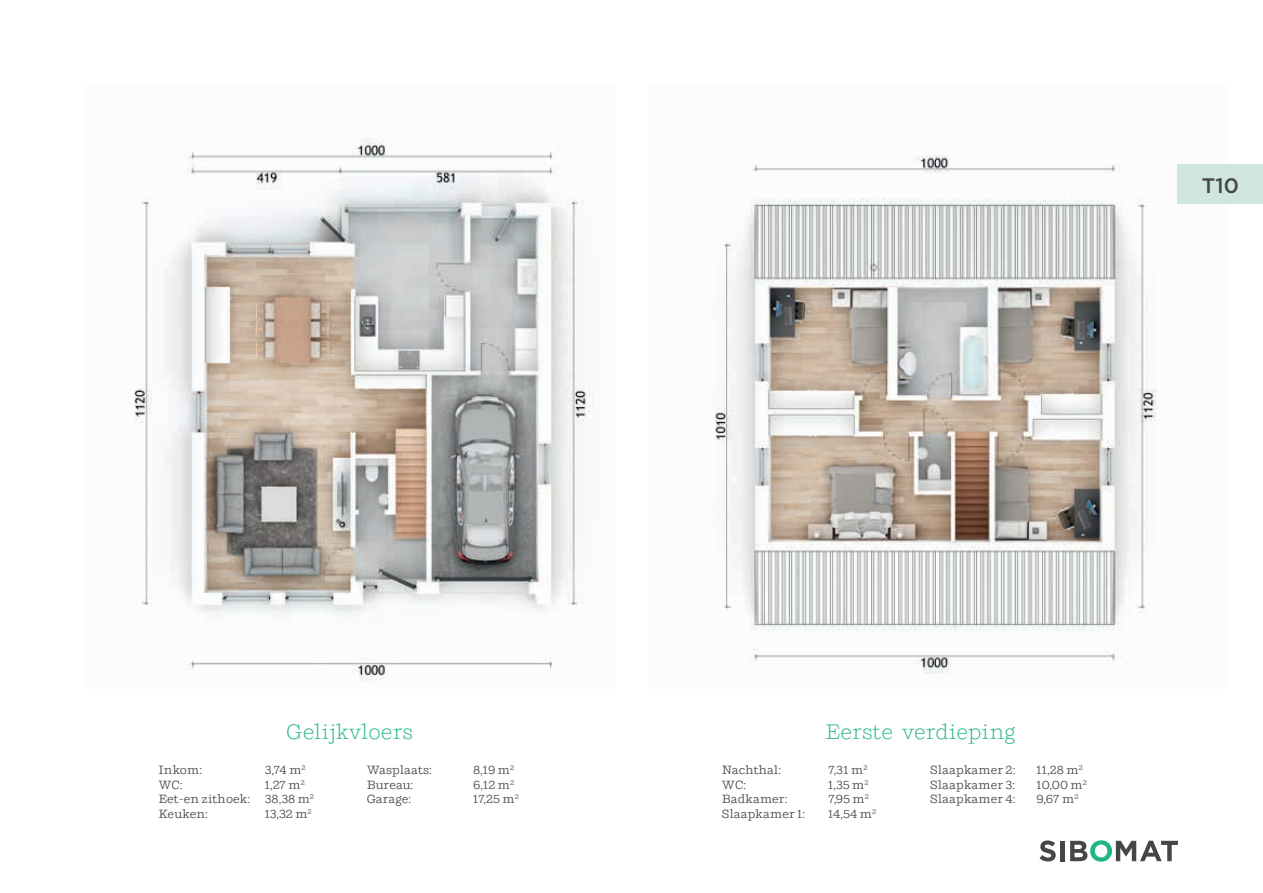
<style>
.page{position:relative;width:1263px;height:893px;background:#fff}
.page>*{position:absolute;margin:0;border:0;box-sizing:border-box;transform-origin:0 0}
.t1{font:300 21px "Shift";color:#21b581}
.t2{font:500 21px "Gotham";color:#454647}
.t3{font:12px/14.4px "Shift";color:#454647}
.t4{font:12px "Shift";letter-spacing:-.02em;color:#454647}
</style>
<div class="page">
<img style="left:715px;top:155px;width:463px;height:519px">
<img style="left:134px;top:138px;width:459px;height:545px">
<div style="left:1178px;top:164px;width:85px;height:40px;background:#cfe5de"></div>
<svg style="left:1039px;top:840px;width:17px;height:21px"></svg>
<div style="left:1060px;top:841px;width:5px;height:20px;background:#454647"></div>
<svg style="left:1070px;top:840px;width:108px;height:22px"></svg>
<h1 class="t2" style="left:1202px;top:171px;width:39px">T10</h1>
<h1 class="t1" style="left:286px;top:719px;width:128px">Gelijkvloers</h1>
<h1 class="t1" style="left:825px;top:719px;width:192px">Eerste verdieping</h1>
<p class="t4" style="left:722px;top:763px;width:61px">Nachthal:</p>
<p class="t3" style="left:828px;top:763px;width:41px">7,31 m<sup>2</sup></p>
<p class="t3" style="left:722px;top:778px;width:26px">WC:</p>
<p class="t3" style="left:828px;top:778px;width:42px">1,35 m<sup>2</sup></p>
<p class="t3" style="left:722px;top:792px;width:67px">Badkamer:</p>
<p class="t3" style="left:828px;top:792px;width:42px">7,95 m<sup>2</sup></p>
<p class="t3" style="left:722px;top:806px;width:85px">Slaapkamer 1:</p>
<p class="t3" style="left:828px;top:806px;width:50px">14,54 m<sup>2</sup></p>
<p class="t3" style="left:158px;top:763px;width:45px">Inkom:</p>
<p class="t3" style="left:265px;top:763px;width:42px">3,74 m<sup>2</sup></p>
<p class="t3" style="left:158px;top:778px;width:26px">WC:</p>
<p class="t3" style="left:367px;top:763px;width:67px">Wasplaats:</p>
<p class="t3" style="left:473px;top:763px;width:43px">8,19 m<sup>2</sup></p>
<p class="t3" style="left:367px;top:778px;width:48px">Bureau:</p>
<p class="t3" style="left:473px;top:778px;width:43px">6,12 m<sup>2</sup></p>
<p class="t3" style="left:367px;top:792px;width:46px">Garage:</p>
<p class="t3" style="left:473px;top:792px;width:47px">17,25 m<sup>2</sup></p>
<p class="t3" style="left:930px;top:763px;width:87px">Slaapkamer 2:</p>
<p class="t3" style="left:1036px;top:763px;width:48px">11,28 m<sup>2</sup></p>
<p class="t3" style="left:930px;top:778px;width:86px">Slaapkamer 3:</p>
<p class="t3" style="left:1036px;top:778px;width:52px">10,00 m<sup>2</sup></p>
<p class="t3" style="left:930px;top:792px;width:87px">Slaapkamer 4:</p>
<p class="t3" style="left:1036px;top:792px;width:43px">9,67 m<sup>2</sup></p>
<p class="t3" style="left:158px;top:778px;width:157px;text-indent:106px">1,27 m<sup>2<br></sup>Eet-en zithoek: 38,38 m<sup>2<br></sup>Keuken:</p>
<p class="t3" style="left:265px;top:806px;width:49px">13,32 m<sup>2</sup></p>
</div>
